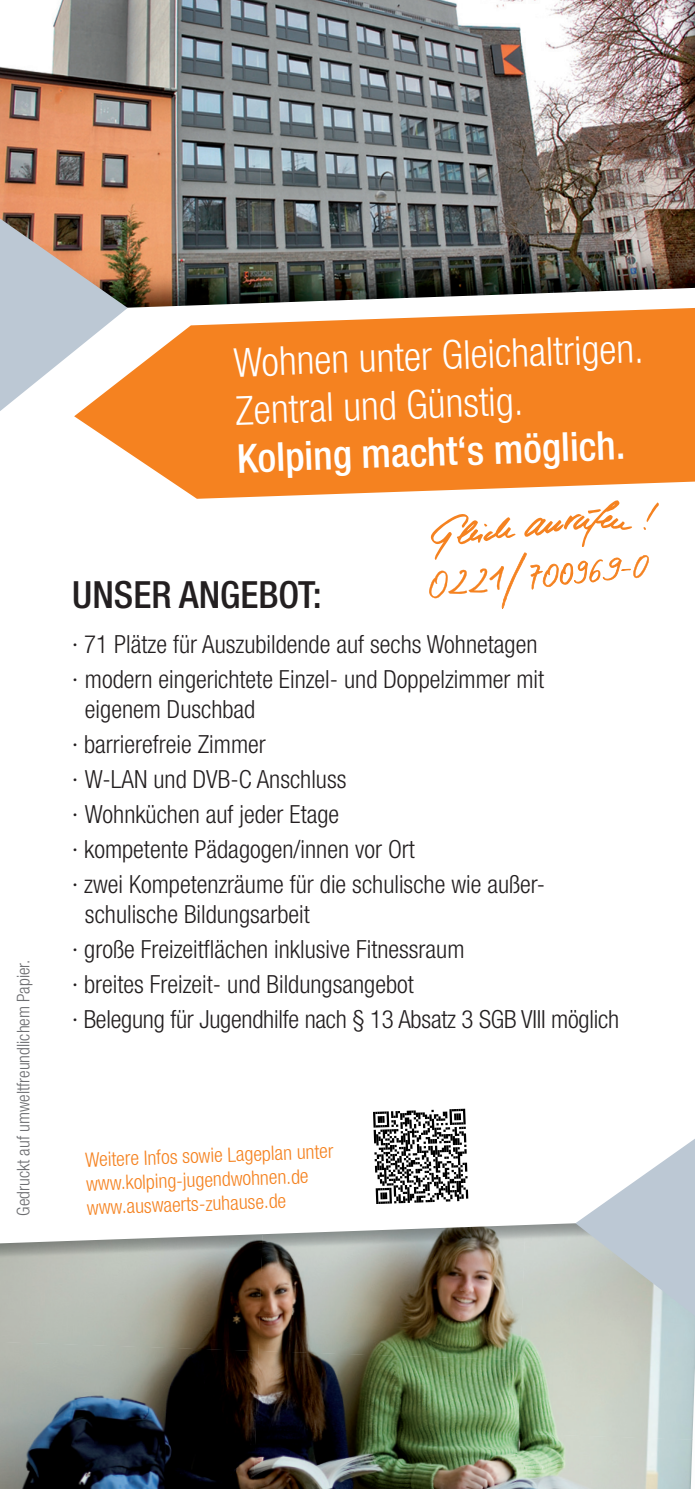
<style>
.page{position:relative;width:695px;height:1489px;background:#fff}
.page>*{position:absolute;margin:0;border:0;box-sizing:border-box;transform-origin:0 0}
.t1{font:300 condensed 40px/48px "Helvetica Neue";color:#fff}
.t2{font:500 condensed 40px "Helvetica Neue";color:#fff}
.t3{font:500 condensed 37.5px "Helvetica Neue";color:#231f20}
.t4{font:300 condensed 25px/35px "Helvetica Neue";color:#231f20}
.t5{font:300 condensed 20px/24px "Helvetica Neue";color:#f58220}
.t6{font:300 condensed 17.5px "Helvetica Neue";color:#6c6d70}
</style>
<div class="page">
<img style="left:692px;top:1439px;width:1px;height:12px">
<img style="left:0;top:1234px;width:258px;height:107px">
<img style="left:258px;top:1225px;width:259px;height:125px">
<img style="left:517px;top:1223px;width:177px;height:216px">
<img style="left:0;top:1341px;width:259px;height:147px">
<img style="left:253px;top:1350px;width:267px;height:138px">
<img style="left:515px;top:1433px;width:177px;height:55px">
<img style="left:0;top:0;width:521px;height:156px">
<img style="left:521px;top:0;width:173px;height:294px">
<img style="left:0;top:156px;width:261px;height:152px">
<img style="left:260px;top:156px;width:261px;height:147px">
<svg style="left:0;top:218px;width:128px;height:193px;background:#b7b1af"></svg>
<svg style="left:74px;top:308px;width:620px;height:191px;fill:#f58220"></svg>
<svg style="left:575px;top:1139px;width:119px;height:176px"></svg>
<hr style="left:373px;top:1111px;width:3px;height:16px;background:#000">
<hr style="left:373px;top:1129px;width:3px;height:14px;background:#000">
<svg style="left:374px;top:1108px;width:94px;height:95px"></svg>
<svg style="left:429px;top:500px;width:230px;height:109px"></svg>
<p class="t6" style="left:13px;top:1215px;width:257px;rotate:-90deg">Gedruckt auf umweltfreundlichem Papier.</p>
<h1 class="t1" style="left:233px;top:338px;width:412px;rotate:-2deg">Wohnen unter Gleichaltrigen.<br>Zentral und Günstig.</h1>
<h1 class="t2" style="left:236px;top:434px;width:390px;rotate:-2deg">Kolping macht‘s möglich.</h1>
<h2 class="t3" style="left:72px;top:572px;width:251px">UNSER ANGEBOT:</h2>
<p class="t4" style="left:72px;top:626px;width:473px">· 71 Plätze für Auszubildende auf sechs Wohnetagen · modern eingerichtete Einzel- und Doppelzimmer mit</p>
<p class="t4" style="left:72px;top:691px;width:474px;text-indent:13px">eigenem Duschbad<br>· barrierefreie Zimmer<br>· W-LAN und DVB-C Anschluss<br>· Wohnküchen auf jeder Etage<br>· kompetente Pädagogen/innen vor Ort<br>· zwei Kompetenzräume für die schulische wie außer-</p>
<p class="t4" style="left:72px;top:896px;width:548px;text-indent:13px">schulische Bildungsarbeit<br>· große Freizeitflächen inklusive Fitnessraum<br>· breites Freizeit- und Bildungsangebot<br>· Belegung für Jugendhilfe nach § 13 Absatz 3 SGB VIII möglich</p>
<p class="t5" style="left:85px;top:1147px;width:250px;rotate:-2deg">Weitere Infos sowie Lageplan unter www.kolping-jugendwohnen.de</p>
<p class="t5" style="left:87px;top:1195px;width:201px;rotate:-2deg">www.auswaerts-zuhause.de</p>
</div>
